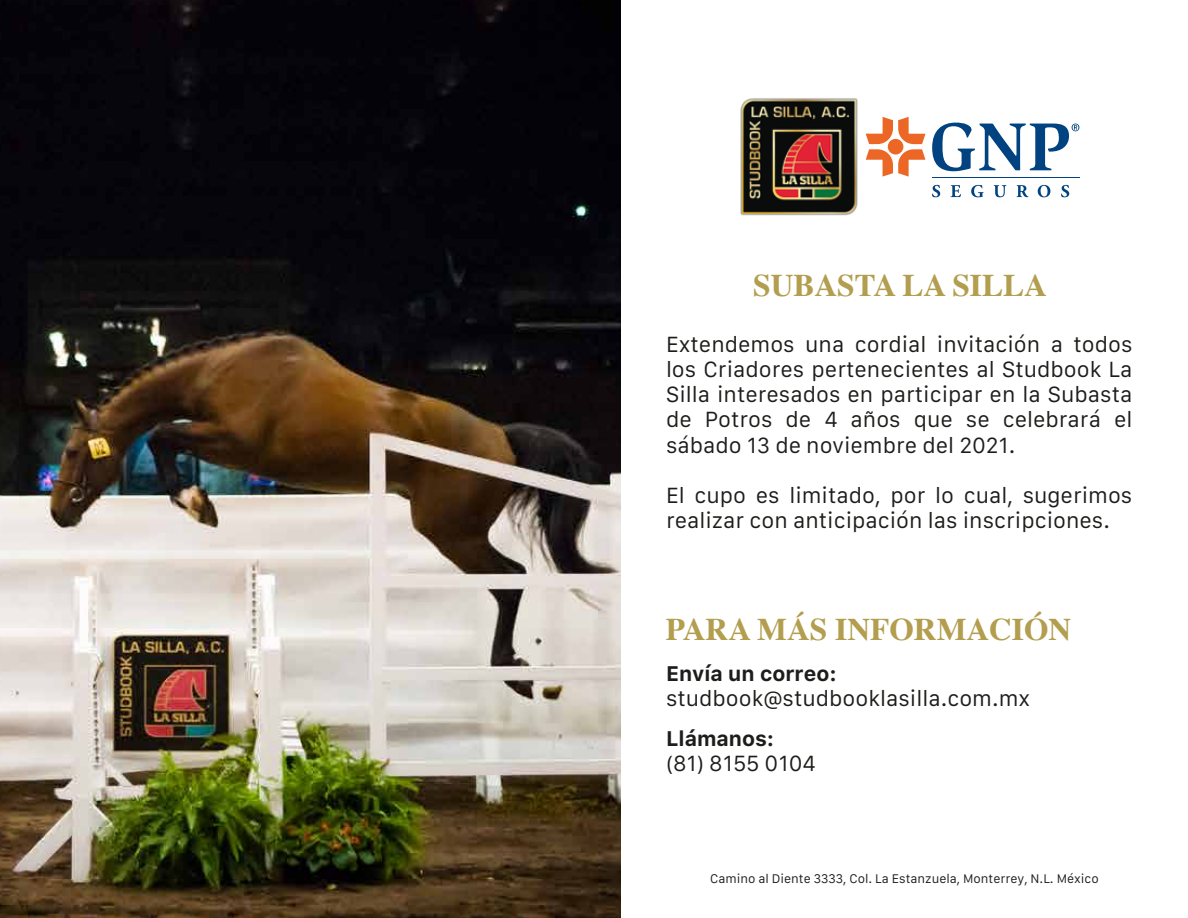
<style>
.page{position:relative;width:1188px;height:918px;background:#fff}
.page>*{position:absolute;margin:0;border:0;box-sizing:border-box;transform-origin:0 0}
.t1{font:700 31.5px "Times";color:#b29e4e}
.t2{font:21px/25.2px "Galvji";color:#1d1d1b;text-align:justify}
.t3{font:700 21px "Galvji";color:#1d1d1b}
.t4{font:12px "Galvji";color:#1d1d1b}
</style>
<div class="page">
<img style="left:0;top:0;width:621px;height:918px">
<img style="left:740px;top:98px;width:118px;height:118px">
<hr style="left:932px;top:177px;width:147px;height:1px;background:#004380">
<svg style="left:866px;top:117px;width:59px;height:60px"></svg>
<svg style="left:932px;top:123px;width:147px;height:48px"></svg>
<svg style="left:932px;top:185px;width:8px;height:12px"></svg>
<svg style="left:950px;top:185px;width:11px;height:12px"></svg>
<svg style="left:971px;top:185px;width:13px;height:12px"></svg>
<svg style="left:994px;top:185px;width:12px;height:12px"></svg>
<svg style="left:1017px;top:185px;width:12px;height:12px"></svg>
<svg style="left:1038px;top:185px;width:12px;height:12px"></svg>
<svg style="left:1061px;top:185px;width:8px;height:12px"></svg>
<h1 class="t1" style="left:753px;top:255px;width:295px">SUBASTA LA SILLA</h1>
<p class="t2" style="left:666px;top:332px;width:468px">Extendemos una cordial invitación a todos los Criadores pertenecientes al Studbook La Silla interesados en participar en la Subasta de Potros de 4 años que se celebrará el sábado 13 de noviembre del 2021.</p>
<p class="t2" style="left:666px;top:483px;width:468px">El cupo es limitado, por lo cual, sugerimos realizar con anticipación las inscripciones.</p>
<h1 class="t1" style="left:666px;top:600px;width:407px">PARA MÁS INFORMACIÓN</h1>
<p class="t3" style="left:666px;top:661px;width:172px">Envía un correo:</p>
<p class="t2" style="left:666px;top:687px;width:366px">studbook@studbooklasilla.com.mx</p>
<p class="t3" style="left:666px;top:726px;width:110px">Llámanos:</p>
<p class="t2" style="left:666px;top:752px;width:151px">(81) 8155 0104</p>
<p class="t4" style="left:710px;top:872px;width:390px">Camino al Diente 3333, Col. La Estanzuela, Monterrey, N.L. México</p>
</div>
